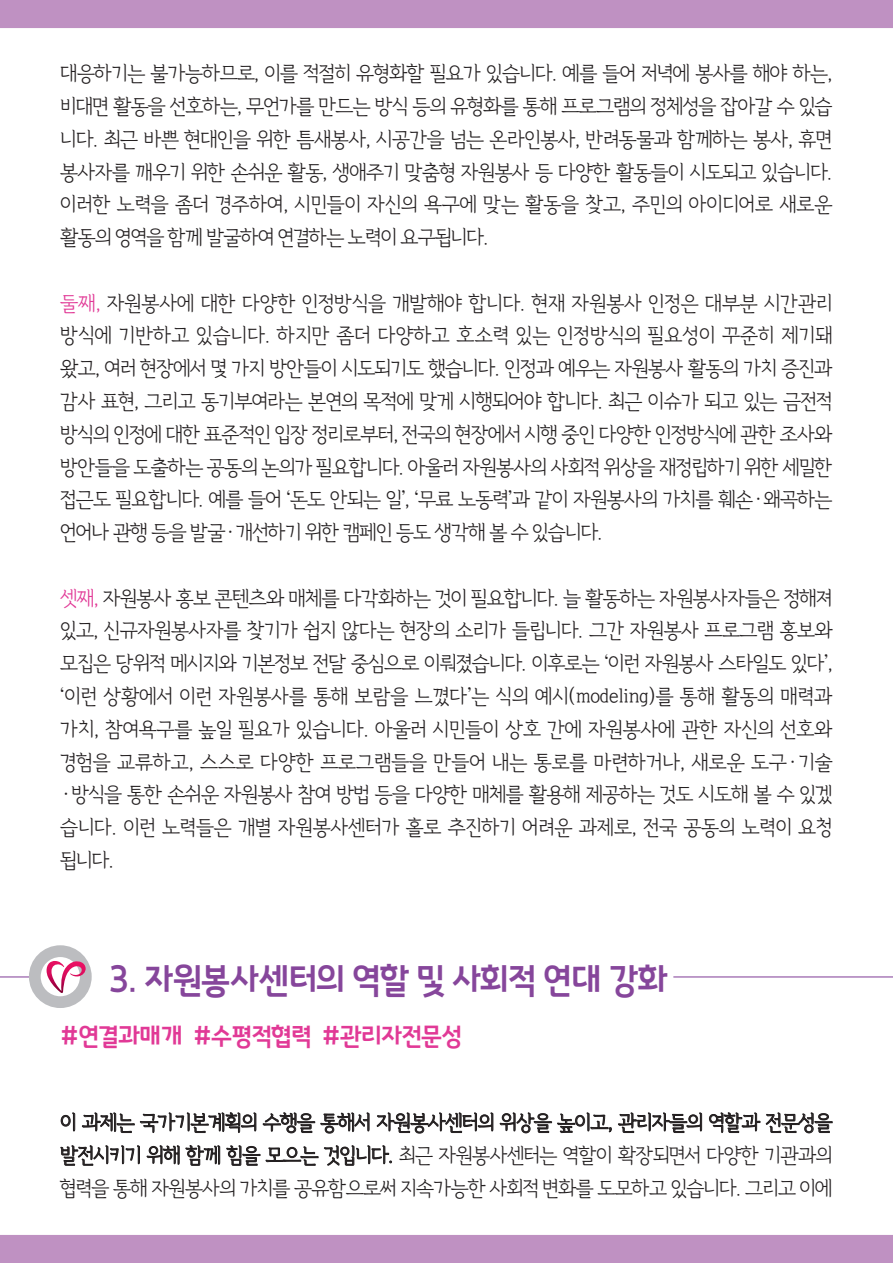
<style>
.page{position:relative;width:893px;height:1263px;background:#fff}
.page>*{position:absolute;margin:0;border:0;box-sizing:border-box;transform-origin:0 0}
.t1{font:36.15px "KV Hi OTF Bold";letter-spacing:-.025em;color:#86469b;scale:.94 1}
.t2{font:25.5px "KV Hi OTF Bold";letter-spacing:-.03em;color:#e13996;scale:.96 1}
.t3{font:20.85px/32.7px "KV Hi Mjo OTF Regular";letter-spacing:-.04em;color:#231f20;text-align:justify;scale:.95 1}
.s1{color:#e13996}
.s2{font-family:"YDVY Mj O Std 12"}
</style>
<div class="page">
<div style="left:0;top:0;width:893px;height:28px;background:#bf91c2"></div>
<div style="left:0;top:1235px;width:893px;height:28px;background:#bf91c2"></div>
<svg style="left:500px;top:1112px;width:112px;height:22px"></svg>
<svg style="left:618px;top:1112px;width:85px;height:21px"></svg>
<svg style="left:709px;top:1112px;width:124px;height:22px"></svg>
<svg style="left:60px;top:1112px;width:434px;height:54px"></svg>
<hr style="left:0;top:976px;width:64px;height:1px;background:#86469b">
<hr style="left:673px;top:976px;width:220px;height:1px;background:#86469b">
<div style="left:29px;top:945px;width:63px;height:63px;background:#bcbdc0;border-radius:50%"></div>
<div style="left:41px;top:957px;width:39px;height:39px;background:#fff;border-radius:50%"></div>
<svg style="left:46px;top:960px;width:40px;height:33px"></svg>
<p class="t3" style="left:60px;top:57px;width:815px">대응하기는 불가능하므로, 이를 적절히 유형화할 필요가 있습니다. 예를 들어 저녁에 봉사를 해야 하는, 비대면 활동을 선호하는, 무언가를 만드는 방식 등의 유형화를 통해 프로그램의 정체성을 잡아갈 수 있습 니다. 최근 바쁜 현대인을 위한 틈새봉사, 시공간을 넘는 온라인봉사, 반려동물과 함께하는 봉사, 휴면 봉사자를 깨우기 위한 손쉬운 활동, 생애주기 맞춤형 자원봉사 등 다양한 활동들이 시도되고 있습니다. 이러한 노력을 좀더 경주하여, 시민들이 자신의 욕구에 맞는 활동을 찾고, 주민의 아이디어로 새로운 활동의 영역을 함께 발굴하여 연결하는 노력이 요구됩니다.</p>
<p class="t3" style="left:60px;top:287px;width:815px"><span class="s1">둘째,</span> 자원봉사에 대한 다양한 인정방식을 개발해야 합니다. 현재 자원봉사 인정은 대부분 시간관리 방식에 기반하고 있습니다. 하지만 좀더 다양하고 호소력 있는 인정방식의 필요성이 꾸준히 제기돼 왔고, 여러 현장에서 몇 가지 방안들이 시도되기도 했습니다. 인정과 예우는 자원봉사 활동의 가치 증진과 감사 표현, 그리고 동기부여라는 본연의 목적에 맞게 시행되어야 합니다. 최근 이슈가 되고 있는 금전적 방식의 인정에 대한 표준적인 입장 정리로부터, 전국의 현장에서 시행 중인 다양한 인정방식에 관한 조사와 방안들을 도출하는 공동의 논의가 필요합니다. 아울러 자원봉사의 사회적 위상을 재정립하기 위한 세밀한 접근도 필요합니다. 예를 들어 <span class="s2">‘</span>돈도 안되는 일<span class="s2">’</span>, <span class="s2">‘</span>무료 노동력<span class="s2">’</span>과 같이 자원봉사의 가치를 훼손·왜곡하는 언어나 관행 등을 발굴·개선하기 위한 캠페인 등도 생각해 볼 수 있습니다.</p>
<p class="t3" style="left:60px;top:582px;width:815px"><span class="s1">셋째,</span> 자원봉사 홍보 콘텐츠와 매체를 다각화하는 것이 필요합니다. 늘 활동하는 자원봉사자들은 정해져 있고, 신규자원봉사자를 찾기가 쉽지 않다는 현장의 소리가 들립니다. 그간 자원봉사 프로그램 홍보와 모집은 당위적 메시지와 기본정보 전달 중심으로 이뤄졌습니다. 이후로는 <span class="s2">‘</span>이런 자원봉사 스타일도 있다<span class="s2">’</span>, <span class="s2">‘</span>이런 상황에서 이런 자원봉사를 통해 보람을 느꼈다<span class="s2">’</span>는 식의 예시(modeling)를 통해 활동의 매력과 가치, 참여욕구를 높일 필요가 있습니다. 아울러 시민들이 상호 간에 자원봉사에 관한 자신의 선호와 경험을 교류하고, 스스로 다양한 프로그램들을 만들어 내는 통로를 마련하거나, 새로운 도구·기술 ·방식을 통한 손쉬운 자원봉사 참여 방법 등을 다양한 매체를 활용해 제공하는 것도 시도해 볼 수 있겠 습니다. 이런 노력들은 개별 자원봉사센터가 홀로 추진하기 어려운 과제로, 전국 공동의 노력이 요청 됩니다.</p>
<h1 class="t1" style="left:109px;top:962px;width:596px">3. 자원봉사센터의 역할 및 사회적 연대 강화</h1>
<p class="t2" style="left:60px;top:1023px;width:420px">#연결과매개 #수평적협력 #관리자전문성</p>
<p class="t3" style="left:60px;top:1106px;width:814px">이 과제는 국가기본계획의 수행을 통해서 자원봉사센터의 위상을 높이고, 관리자들의 역할과 전문성을 발전시키기 위해 함께 힘을 모으는 것입니다. 최근 자원봉사센터는 역할이 확장되면서 다양한 기관과의 협력을 통해 자원봉사의 가치를 공유함으로써 지속가능한 사회적 변화를 도모하고 있습니다. 그리고 이에</p>
</div>
